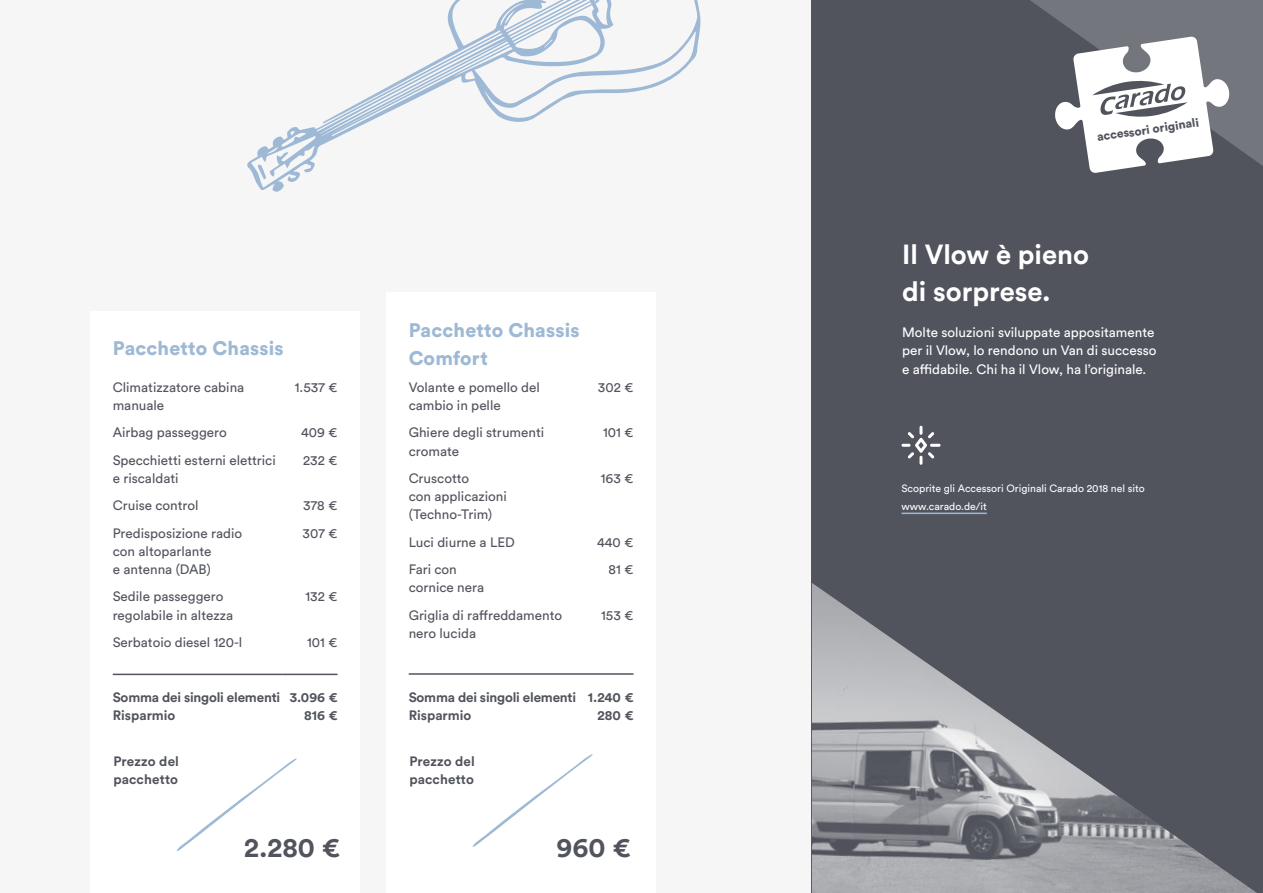
<style>
.page{position:relative;width:1263px;height:893px;background:#fff}
.page>*{position:absolute;margin:0;border:0;box-sizing:border-box;transform-origin:0 0}
.t1{font:700 27.3px/36.5px "Circular Std";color:#fff}
.t2{font:700 27.3px "Circular Std";color:#51545d}
.t3{font:900 19.5px/27.3px "Circular Std";letter-spacing:.01em;color:#9eb9d5}
.t4{font:13.5px/18.3px "Circular Std";color:#51545d}
.t5{font:700 13.5px/18.3px "Circular Std";color:#51545d}
.t6{font:13.5px/18.1px "Circular Std";color:#fff}
.t7{font:900 12px "Circular Std";color:#51545d}
.t8{font:10.5px/18.3px "Circular Std";color:#fff}
</style>
<div class="page">
<div style="left:0;top:0;width:812px;height:893px;background:#f6f6f7"></div>
<div style="left:812px;top:0;width:451px;height:893px;background:#51545d"></div>
<img style="left:812px;top:583px;width:445px;height:310px">
<svg style="left:1030px;top:0;width:233px;height:173px"></svg>
<hr style="left:901px;top:513px;width:86px;height:1px;background:#9eb9d5">
<svg style="left:901px;top:426px;width:39px;height:39px"></svg>
<div style="left:386px;top:292px;width:270px;height:601px;background:#fff"></div>
<hr style="left:409px;top:673px;width:171px;height:2px;background:#51545d">
<hr style="left:580px;top:673px;width:53px;height:2px;background:#51545d">
<div style="left:90px;top:311px;width:270px;height:582px;background:#fff"></div>
<hr style="left:113px;top:674px;width:170px;height:1px;background:#51545d">
<hr style="left:283px;top:674px;width:55px;height:1px;background:#51545d">
<svg style="left:177px;top:758px;width:120px;height:93px"></svg>
<svg style="left:472px;top:754px;width:120px;height:93px"></svg>
<svg style="left:247px;top:0;width:454px;height:192px"></svg>
<svg style="left:258px;top:165px;width:8px;height:14px"></svg>
<p class="t7" style="left:1096px;top:130px;width:104px;rotate:-9deg">accessori originali</p>
<h2 class="t3" style="left:113px;top:334px;width:172px">Pacchetto Chassis</h2>
<p class="t4" style="left:113px;top:378px;width:133px">Climatizzatore cabina manuale</p>
<p class="t4" style="left:295px;top:378px;width:44px">1.537 €</p>
<p class="t4" style="left:113px;top:423px;width:116px">Airbag passeggero</p>
<p class="t4" style="left:301px;top:423px;width:38px">409 €</p>
<p class="t4" style="left:113px;top:451px;width:165px">Specchietti esterni elettrici e riscaldati</p>
<p class="t4" style="left:303px;top:451px;width:36px">232 €</p>
<p class="t4" style="left:113px;top:496px;width:87px">Cruise control</p>
<p class="t4" style="left:303px;top:496px;width:36px">378 €</p>
<p class="t4" style="left:113px;top:524px;width:131px">Predisposizione radio con altoparlante<br>e antenna (DAB)</p>
<p class="t4" style="left:303px;top:524px;width:36px">307 €</p>
<p class="t4" style="left:113px;top:587px;width:122px">Sedile passeggero regolabile in altezza</p>
<p class="t4" style="left:305px;top:587px;width:34px">132 €</p>
<p class="t4" style="left:113px;top:633px;width:131px">Serbatoio diesel 120-l</p>
<p class="t4" style="left:307px;top:633px;width:32px">101 €</p>
<h2 class="t3" style="left:409px;top:316px;width:172px">Pacchetto Chassis<br>Comfort</h2>
<p class="t4" style="left:409px;top:378px;width:133px">Volante e pomello del cambio in pelle</p>
<p class="t4" style="left:598px;top:378px;width:37px">302 €</p>
<p class="t4" style="left:409px;top:423px;width:137px">Ghiere degli strumenti cromate</p>
<p class="t4" style="left:603px;top:423px;width:32px">101 €</p>
<p class="t4" style="left:409px;top:469px;width:100px">Cruscotto<br>con applicazioni (Techno-Trim)</p>
<p class="t4" style="left:601px;top:469px;width:34px">163 €</p>
<p class="t4" style="left:409px;top:533px;width:108px">Luci diurne a LED</p>
<p class="t4" style="left:597px;top:533px;width:38px">440 €</p>
<p class="t4" style="left:409px;top:560px;width:77px">Fari con cornice nera</p>
<p class="t4" style="left:608px;top:560px;width:27px">81 €</p>
<p class="t4" style="left:409px;top:606px;width:155px">Griglia di raffreddamento nero lucida</p>
<p class="t4" style="left:601px;top:606px;width:34px">153 €</p>
<h1 class="t1" style="left:902px;top:236px;width:189px">Il Vlow è pieno di sorprese.</h1>
<p class="t6" style="left:902px;top:323px;width:256px">Molte soluzioni sviluppate appositamente per il Vlow, lo rendono un Van di successo e affidabile. Chi ha il Vlow, ha l’originale.</p>
<p class="t8" style="left:901px;top:479px;width:245px">Scoprite gli Accessori Originali Carado 2018 nel sito www.carado.de/it</p>
<p class="t5" style="left:113px;top:687px;width:169px">Somma dei singoli elementi<br>Risparmio</p>
<p class="t5" style="left:290px;top:687px;width:49px;text-align:right">3.096 €<br>816 €</p>
<p class="t5" style="left:409px;top:687px;width:169px">Somma dei singoli elementi<br>Risparmio</p>
<p class="t5" style="left:588px;top:687px;width:47px;text-align:right">1.240 €<br>280 €</p>
<p class="t5" style="left:113px;top:751px;width:67px">Prezzo del pacchetto</p>
<p class="t5" style="left:409px;top:751px;width:67px">Prezzo del pacchetto</p>
<h1 class="t2" style="left:244px;top:829px;width:97px">2.280 €</h1>
<h1 class="t2" style="left:557px;top:829px;width:76px">960 €</h1>
</div>
